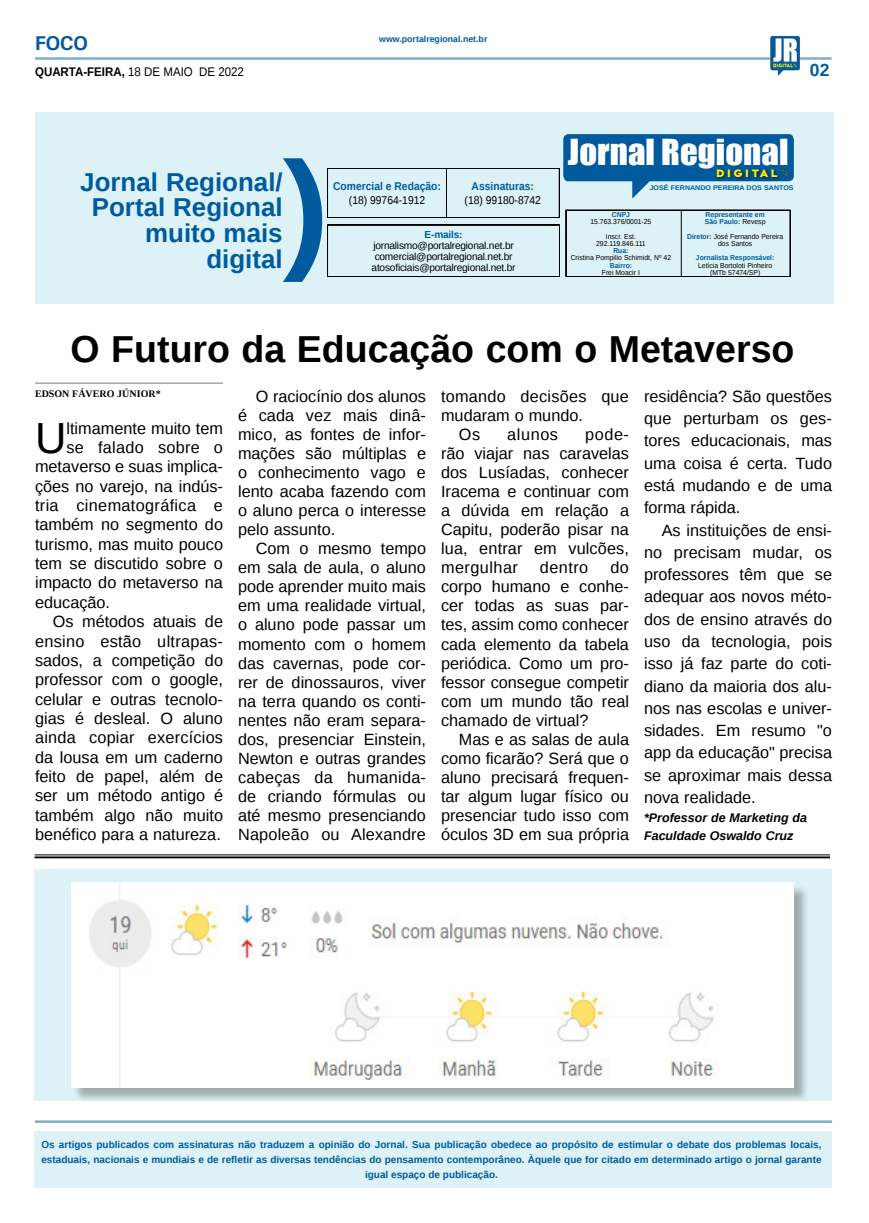
<style>
.page{position:relative;width:869px;height:1223px;background:#fff}
.page>*{position:absolute;margin:0;border:0;box-sizing:border-box;transform-origin:0 0}
.MATÉRIA{font:43.5px "Liberation Sans";color:#000}
.TÍTULO{font:700 37.5px "Liberation Sans";color:#000}
.t1{font:33px "Impact";color:#fff;scale:1.05 1}
.TÍTULO-2{font:700 25.88px/26px "Liberation Sans";color:#005b9e;text-align:right}
.TITULO_PG{font:700 20px "Univers";color:#005a9e}
.TÍTULO-3{font:700 17.5px "Liberation Sans";color:#005a9e}
.MATÉRIA-2{font:16.25px/19px "Liberation Sans";color:#000;text-align:justify}
.MATÉRIA-3{font:16.25px "Liberation Sans";letter-spacing:.02em;color:#000}
.MATÉRIA-4{font:italic 700 12.5px/18.5px "Liberation Sans";color:#000}
.DATA_PG{font:12.5px "Liberation Sans";color:#000;scale:.92 1}
.t2{font:700 11.25px "Liberation Sans";color:#005b9e;scale:.92 1}
.t3{font:11.25px "Liberation Sans";color:#000;scale:.92 1}
.t4{font:800 11.12px "Neufreit";letter-spacing:.23em;color:#fff200;scale:1.08 1}
.MATÉRIA-5{font:10.12px "Liberation Sans";letter-spacing:-.02em;color:#000}
.MATÉRIA-6{font:700 10.12px "Liberation Sans";letter-spacing:-.02em;color:#005b9e}
.Jr_Legenda{font:700 10px/14.6px "Liberation Sans";color:#005b9e;text-align:center}
.CRÉDITO_NOME{font:700 10px "Liberation Serif";color:#000}
.DATA_PG-2{font:700 8.75px "Liberation Sans";color:#005a9e}
.LEGENDA{font:7.25px "Liberation Sans";color:#000;scale:.94 1}
.LEGENDA-2{font:700 7.25px "Liberation Sans";color:#005b9e;scale:.94 1}
.TÍTULO-4{font:700 6.75px "Liberation Sans";color:#005b9e;scale:1.05 1}
.s1{font-weight:700}
.s2{font-weight:400;color:#000}
.s3{font-weight:700;color:#005b9e}
</style>
<div class="page">
<hr style="left:35px;top:57px;width:796px;height:3px;background:#005a9e">
<img style="left:769px;top:36px;width:30px;height:40px">
<div style="left:35px;top:868px;width:796px;height:232px;background:#ddf2f6"></div>
<div style="left:73px;top:884px;width:736px;height:218px;background:#000;opacity:.29"></div>
<img style="left:71px;top:882px;width:722px;height:205px">
<div style="left:35px;top:112px;width:797px;height:191px;background:#ddf2f6"></div>
<svg style="left:283px;top:134px;width:510px;height:148px"></svg>
<div style="left:35px;top:1131px;width:796px;height:56px;background:#ddf2f6"></div>
<hr style="left:35px;top:1120px;width:796px;height:2px;background:#005a9e">
<hr style="left:35px;top:854px;width:794px;height:1px;background:#000101">
<hr style="left:35px;top:856px;width:794px;height:2px;background:#000101">
<hr style="left:35px;top:382px;width:188px;height:2px;background:#939598">
<p class="TITULO_PG" style="left:35px;top:31px;width:55px">FOCO</p>
<p class="DATA_PG" style="left:35px;top:65px;width:228px"><span class="s1">QUARTA-FEIRA,</span> 18 DE MAIO DE 2022</p>
<p class="TÍTULO-2" style="left:80px;top:168px;width:204px">Jornal Regional/<br>Portal Regional muito mais digital</p>
<p class="DATA_PG-2" style="left:379px;top:33px;width:110px">www.portalregional.net.br</p>
<p class="t2" style="left:333px;top:179px;width:119px">Comercial e Redação:</p>
<p class="t3" style="left:349px;top:193px;width:84px">(18) 99764-1912</p>
<p class="t2" style="left:471px;top:179px;width:69px">Assinaturas:</p>
<p class="t3" style="left:464px;top:193px;width:84px">(18) 99180-8742</p>
<p class="MATÉRIA-6" style="left:424px;top:227px;width:40px">E-mails:</p>
<p class="MATÉRIA-5" style="left:373px;top:239px;width:142px">jornalismo@portalregional.net.br</p>
<p class="MATÉRIA-5" style="left:374px;top:251px;width:139px">comercial@portalregional.net.br</p>
<p class="MATÉRIA-5" style="left:371px;top:262px;width:145px">atosoficiais@portalregional.net.br</p>
<p class="TÍTULO-3" style="left:809px;top:58px;width:21px">02</p>
<p class="t1" style="left:567px;top:127px;width:211px">Jornal Regional</p>
<p class="t4" style="left:715px;top:166px;width:58px">DIGITAL</p>
<p class="LEGENDA-2" style="left:611px;top:209px;width:21px">CNPJ</p>
<p class="LEGENDA" style="left:590px;top:218px;width:66px">15.763.376/0001-25</p>
<p class="LEGENDA" style="left:605px;top:232px;width:33px">Inscr. Est.</p>
<p class="LEGENDA" style="left:596px;top:239px;width:54px">292.119.846.111</p>
<p class="LEGENDA-2" style="left:613px;top:246px;width:18px">Rua:</p>
<p class="LEGENDA" style="left:570px;top:254px;width:108px">Cristina Pompilio Schimidt, Nº 42</p>
<p class="LEGENDA-2" style="left:609px;top:260px;width:25px">Bairro:</p>
<p class="LEGENDA" style="left:601px;top:268px;width:42px">Frei Moacir I</p>
<p class="TÍTULO-4" style="left:649px;top:183px;width:138px">JOSÉ FERNANDO PEREIRA DOS SANTOS</p>
<p class="LEGENDA-2" style="left:705px;top:209px;width:64px">Representante em</p>
<p class="LEGENDA-2" style="left:704px;top:217px;width:66px">São Paulo: <span class="s2">Revesp</span></p>
<p class="LEGENDA" style="left:686px;top:232px;width:104px"><span class="s3">Diretor:</span> José Fernando Pereira</p>
<p class="LEGENDA" style="left:717px;top:239px;width:38px">dos Santos</p>
<p class="LEGENDA-2" style="left:695px;top:253px;width:85px">Jornalista Responsável:</p>
<p class="LEGENDA" style="left:697px;top:261px;width:80px">Letícia Bortoloti Pinheiro</p>
<p class="LEGENDA" style="left:709px;top:268px;width:55px">(MTb 57474/SP)</p>
<p class="TÍTULO" style="left:71px;top:323px;width:725px">O Futuro da Educação com o Metaverso</p>
<p class="CRÉDITO_NOME" style="left:35px;top:386px;width:127px">EDSON FÁVERO JÚNIOR*</p>
<p class="MATÉRIA" style="left:35px;top:413px;width:33px">U</p>
<p class="MATÉRIA-2" style="left:66px;top:420px;width:158px">ltimamente muito tem</p>
<p class="MATÉRIA-2" style="left:238px;top:387px;width:189px;text-indent:18px">O raciocínio dos alunos é cada vez mais dinâ&shy;mico, as fontes de infor&shy;mações são múltiplas e o conhecimento vago e lento acaba fazendo com o aluno perca o interesse pelo assunto.</p>
<p class="MATÉRIA-2" style="left:238px;top:540px;width:189px;text-indent:18px">Com o mesmo tempo em sala de aula, o aluno pode aprender muito mais em uma realidade virtual, o aluno pode passar um momento com o homem das cavernas, pode cor&shy;rer de dinossauros, viver na terra quando os conti&shy;nentes não eram separa&shy;dos, presenciar Einstein, Newton e outras grandes cabeças da humanida&shy;de criando fórmulas ou até mesmo presenciando Napoleão ou Alexandre</p>
<p class="MATÉRIA-2" style="left:643px;top:386px;width:189px;line-height:22.2px">residência? São questões que perturbam os ges&shy;tores educacionais, mas uma coisa é certa. Tudo está mudando e de uma forma rápida.</p>
<p class="MATÉRIA-2" style="left:643px;top:519px;width:189px;line-height:22.2px;text-indent:18px">As instituições de ensi&shy;no precisam mudar, os professores têm que se adequar aos novos méto&shy;dos de ensino através do uso da tecnologia, pois isso já faz parte do coti&shy;diano da maioria dos alu&shy;nos nas escolas e univer&shy;sidades. Em resumo "o app da educação" precisa se aproximar mais dessa nova realidade.</p>
<p class="MATÉRIA-4" style="left:643px;top:807px;width:164px">*Professor de Marketing da<br>Faculdade Oswaldo Cruz</p>
<p class="MATÉRIA-2" style="left:441px;top:387px;width:189px">tomando decisões que mudaram o mundo.</p>
<p class="MATÉRIA-2" style="left:458px;top:425px;width:23px">Os</p>
<p class="MATÉRIA-2" style="left:507px;top:425px;width:52px">alunos</p>
<p class="MATÉRIA-2" style="left:441px;top:425px;width:189px;text-indent:144px">pode&shy;rão viajar nas caravelas dos Lusíadas, conhecer Iracema e continuar com a dúvida em relação a Capitu, poderão pisar na lua, entrar em vulcões, mergulhar</p>
<p class="MATÉRIA-2" style="left:66px;top:438px;width:158px">se falado sobre o</p>
<p class="MATÉRIA-2" style="left:35px;top:458px;width:189px">metaverso e suas implica-</p>
<p class="MATÉRIA-2" style="left:35px;top:477px;width:189px">ções no varejo, na indús-</p>
<p class="MATÉRIA-3" style="left:35px;top:496px;width:189px">tria cinematográfica e</p>
<p class="MATÉRIA-2" style="left:35px;top:516px;width:189px">também no segmento do</p>
<p class="MATÉRIA-2" style="left:35px;top:535px;width:189px">turismo, mas muito pouco</p>
<p class="MATÉRIA-2" style="left:35px;top:554px;width:189px">tem se discutido sobre o</p>
<p class="MATÉRIA-2" style="left:35px;top:574px;width:189px">impacto do metaverso na</p>
<p class="MATÉRIA-2" style="left:35px;top:593px;width:76px">educação.</p>
<p class="MATÉRIA-2" style="left:35px;top:612px;width:189px;line-height:19.4px;text-indent:18px">Os métodos atuais de ensino estão ultrapas&shy;sados, a competição do professor com o google, celular e outras tecnolo&shy;gias é desleal. O aluno ainda copiar exercícios da lousa em um caderno feito de papel, além de ser um método antigo é também algo não muito benéfico para a natureza.</p>
<p class="MATÉRIA-2" style="left:441px;top:559px;width:189px;text-indent:169px">do corpo humano e conhe&shy;cer todas as suas par&shy;tes, assim como conhecer cada elemento da tabela periódica. Como um pro&shy;fessor consegue competir com um mundo tão real chamado de virtual?</p>
<p class="MATÉRIA-2" style="left:441px;top:730px;width:189px;text-indent:18px">Mas e as salas de aula como ficarão? Será que o aluno precisará frequen&shy;tar algum lugar físico ou presenciar tudo isso com óculos 3D em sua própria</p>
<p class="MATÉRIA-2" style="left:539px;top:559px;width:50px">dentro</p>
<p class="Jr_Legenda" style="left:41px;top:1137px;width:781px">Os artigos publicados com assinaturas não traduzem a opinião do Jornal. Sua publicação obedece ao propósito de estimular o debate dos problemas locais, estaduais, nacionais e mundiais e de refletir as diversas tendências do pensamento contemporâneo. Àquele que for citado em determinado artigo o jornal garante igual espaço de publicação.</p>
</div>
